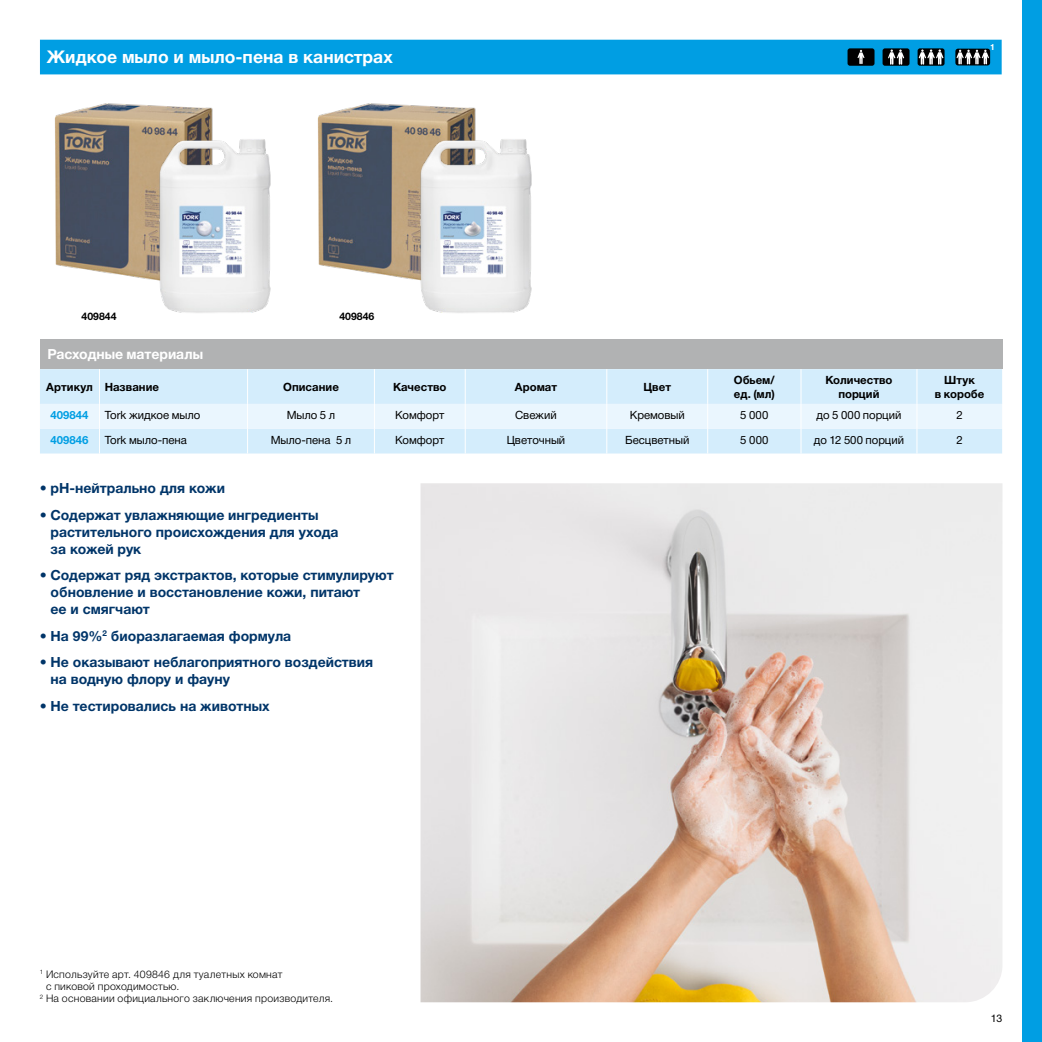
<style>
.page{position:relative;width:1042px;height:1042px;background:#fff}
.page>*{position:absolute;margin:0;border:0;box-sizing:border-box;transform-origin:0 0}
.t1{font:700 17.5px "Helvetica Neue Cyr";color:#fff}
.t2{font:700 14px/16.8px "Helvetica Neue Cyr";color:#003569}
.t3{font:700 14px "Helvetica Neue Cyr";color:#fff}
.t4{font:11.38px "Helvetica Neue Cyr";letter-spacing:-.005em;color:#000}
.t5{font:700 11.38px/13.7px "Helvetica Neue Cyr";color:#000;text-align:center}
.t6{font:700 11.38px "Helvetica Neue Cyr";color:#009ee3}
.t7{font:300 10.5px "Helvetica Neue Cyr";letter-spacing:.025em;color:#000}
.t8{font:700 10.5px "Helvetica Neue Cyr";color:#000}
.t9{font:10.5px "Helvetica Neue Cyr";color:#000}
.t10{font:700 8.58px "Helvetica Neue Cyr";color:#fff}
</style>
<div class="page">
<div style="left:1022px;top:0;width:20px;height:1042px;background:#009ee3"></div>
<img style="left:317px;top:103px;width:159px;height:175px">
<img style="left:54px;top:103px;width:159px;height:175px">
<img style="left:140px;top:120px;width:131px;height:193px">
<img style="left:401px;top:120px;width:131px;height:193px">
<div style="left:40px;top:339px;width:962px;height:30px;background:#b1b2b3"></div>
<div style="left:40px;top:369px;width:962px;height:35px;background:#d4edfc"></div>
<hr style="left:99px;top:369px;width:1px;height:35px;background:#fff">
<hr style="left:247px;top:369px;width:1px;height:35px;background:#fff">
<hr style="left:374px;top:369px;width:1px;height:35px;background:#fff">
<hr style="left:465px;top:369px;width:1px;height:35px;background:#fff">
<hr style="left:606px;top:369px;width:1px;height:35px;background:#fff">
<hr style="left:707px;top:369px;width:1px;height:35px;background:#fff">
<hr style="left:801px;top:369px;width:1px;height:35px;background:#fff">
<hr style="left:916px;top:369px;width:1px;height:35px;background:#fff">
<svg style="left:40px;top:404px;width:962px;height:49px"></svg>
<div style="left:40px;top:40px;width:961px;height:34px;background:#009ee3"></div>
<img style="left:420px;top:483px;width:582px;height:519px">
<p class="t1" style="left:47px;top:47px;width:347px">Жидкое мыло и мыло-пена в канистрах</p>
<p class="t8" style="left:82px;top:310px;width:37px">409844</p>
<p class="t8" style="left:339px;top:310px;width:37px">409846</p>
<p class="t10" style="left:990px;top:42px;width:6px">1</p>
<p class="t3" style="left:47px;top:347px;width:157px">Расходные материалы</p>
<p class="t5" style="left:46px;top:380px;width:114px">Артикул Название</p>
<p class="t5" style="left:283px;top:380px;width:57px">Описание</p>
<p class="t5" style="left:393px;top:380px;width:55px">Качество</p>
<p class="t5" style="left:515px;top:380px;width:44px">Аромат</p>
<p class="t5" style="left:643px;top:380px;width:29px">Цвет</p>
<p class="t5" style="left:734px;top:373px;width:42px;text-align:left">Обьем/ ед. (мл)</p>
<p class="t5" style="left:825px;top:373px;width:69px">Количество порций</p>
<p class="t5" style="left:935px;top:373px;width:51px">Штук<br>в коробе</p>
<p class="t6" style="left:51px;top:409px;width:39px">409844</p>
<p class="t4" style="left:105px;top:409px;width:97px">Tork жидкое мыло</p>
<p class="t4" style="left:287px;top:409px;width:50px">Мыло 5 л</p>
<p class="t4" style="left:395px;top:409px;width:51px">Комфорт</p>
<p class="t4" style="left:515px;top:409px;width:43px">Свежий</p>
<p class="t4" style="left:630px;top:409px;width:57px">Кремовый</p>
<p class="t4" style="left:740px;top:409px;width:30px">5 000</p>
<p class="t4" style="left:816px;top:409px;width:86px">до 5 000 порций</p>
<p class="t4" style="left:956px;top:409px;width:8px">2</p>
<p class="t6" style="left:51px;top:434px;width:39px">409846</p>
<p class="t4" style="left:105px;top:434px;width:84px">Tork мыло-пена</p>
<p class="t4" style="left:271px;top:434px;width:82px">Мыло-пена 5 л</p>
<p class="t4" style="left:395px;top:434px;width:51px">Комфорт</p>
<p class="t4" style="left:507px;top:434px;width:60px">Цветочный</p>
<p class="t4" style="left:625px;top:434px;width:66px">Бесцветный</p>
<p class="t4" style="left:740px;top:434px;width:30px">5 000</p>
<p class="t4" style="left:814px;top:434px;width:92px">до 12 500 порций</p>
<p class="t4" style="left:956px;top:434px;width:8px">2</p>
<p class="t2" style="left:40px;top:480px;width:187px">• pH-нейтрально для кожи</p>
<p class="t2" style="left:51px;top:507px;width:289px;text-indent:-11px">• Содержат увлажняющие ингредиенты растительного происхождения для ухода за кожей рук</p>
<p class="t2" style="left:51px;top:567px;width:345px;text-indent:-11px">• Содержат ряд экстрактов, которые стимулируют обновление и восстановление кожи, питают<br>ее и смягчают</p>
<p class="t2" style="left:40px;top:627px;width:253px">• На 99%<sup>2</sup> биоразлагаемая формула</p>
<p class="t2" style="left:51px;top:654px;width:324px;text-indent:-11px">• Не оказывают неблагоприятного воздействия на водную флору и фауну</p>
<p class="t2" style="left:40px;top:698px;width:231px">• Не тестировались на животных</p>
<p class="t7" style="left:40px;top:968px;width:244px"><sup>1</sup> Используйте арт. 409846 для туалетных комнат</p>
<p class="t7" style="left:46px;top:980px;width:135px">с пиковой проходимостью.</p>
<p class="t7" style="left:40px;top:993px;width:295px"><sup>2</sup> На основании официального заключения производителя.</p>
<p class="t9" style="left:991px;top:1012px;width:13px">13</p>
</div>
